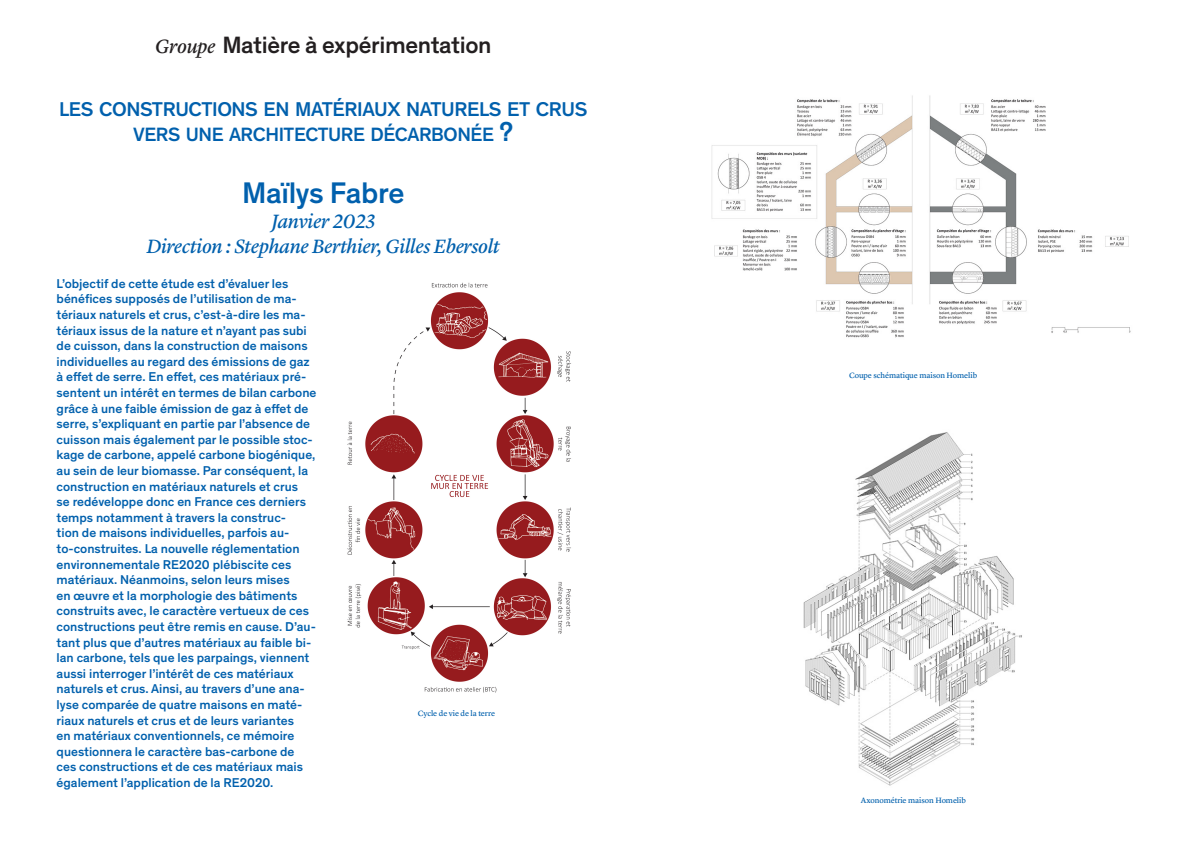
<style>
.page{position:relative;width:1191px;height:842px;background:#fff}
.page>*{position:absolute;margin:0;border:0;box-sizing:border-box;transform-origin:0 0}
.h3_Theinhardt{font:500 30.3px "Theinhardt";letter-spacing:-.01em;color:#0160ad}
.H2_Theinhardt{font:500 24px "Theinhardt";letter-spacing:-.015em;color:#231f20}
.H2_Theinhardt-2{font:500 20.3px "Theinhardt";letter-spacing:-.02em;color:#0160ad}
.h3_Theinhardt-2{font:italic 20px/25px "Lyon Text Regular No.2";letter-spacing:-.02em;color:#0160ad;text-align:center}
.H2_Theinhardt-3{font:500 19.6px "Theinhardt";letter-spacing:-.02em;color:#0160ad}
.t1{font:500 13px/15.6px "Theinhardt";color:#0160ad}
.T_-_Courant_Theinhar{font:8px "Lyon Text Regular No.2";letter-spacing:-.01em;color:#0160ad}
.s1{font-family:"Lyon Text Regular No.2";font-weight:400;font-style:italic;font-size:20px}
.s2{font-size:28px}
</style>
<div class="page">
<img style="left:711px;top:95px;width:420px;height:243px">
<img style="left:347px;top:282px;width:224px;height:411px">
<img style="left:803px;top:432px;width:219px;height:354px">
<p class="H2_Theinhardt" style="left:155px;top:27px;width:338px"><span class="s1">Groupe</span> Matière à expérimentation</p>
<p class="H2_Theinhardt-2" style="left:59px;top:94px;width:530px">LES CONSTRUCTIONS EN MATÉRIAUX NATURELS ET CRUS</p>
<p class="H2_Theinhardt-3" style="left:133px;top:120px;width:382px">VERS UNE ARCHITECTURE DÉCARBONÉE <span class="s2">?</span></p>
<p class="h3_Theinhardt" style="left:242px;top:171px;width:164px">Maïlys Fabre</p>
<p class="h3_Theinhardt-2" style="left:147px;top:208px;width:355px">Janvier 2023<br>Direction : Stephane Berthier, Gilles Ebersolt</p>
<p class="t1" style="left:57px;top:275px;width:261px">L’objectif de cette étude est d’évaluer les bénéfices supposés de l’utilisation de ma&shy;tériaux naturels et crus, c’est-à-dire les ma&shy;tériaux issus de la nature et n’ayant pas subi de cuisson, dans la construction de maisons individuelles au regard des émissions de gaz à effet de serre. En effet, ces matériaux pré&shy;sentent un intérêt en termes de bilan carbone grâce à une faible émission de gaz à effet de serre, s’expliquant en partie par l’absence de cuisson mais également par le possible stoc&shy;kage de carbone, appelé carbone biogénique, au sein de leur biomasse. Par conséquent, la construction en matériaux naturels et crus<br>se redéveloppe donc en France ces derniers temps notamment à travers la construc-<br>tion de maisons individuelles, parfois au&shy;to-construites. La nouvelle réglementation environnementale RE2020 plébiscite ces matériaux. Néanmoins, selon leurs mises<br>en œuvre et la morphologie des bâtiments construits avec, le caractère vertueux de ces constructions peut être remis en cause. D’au&shy;tant plus que d’autres matériaux au faible bi&shy;lan carbone, tels que les parpaings, viennent aussi interroger l’intérêt de ces matériaux naturels et crus. Ainsi, au travers d’une ana&shy;lyse comparée de quatre maisons en maté&shy;riaux naturels et crus et de leurs variantes<br>en matériaux conventionnels, ce mémoire questionnera le caractère bas-carbone de ces constructions et de ces matériaux mais également l’application de la RE2020.</p>
<p class="T_-_Courant_Theinhar" style="left:418px;top:707px;width:79px">Cycle de vie de la terre</p>
<p class="T_-_Courant_Theinhar" style="left:849px;top:370px;width:130px">Coupe schématique maison Homelib</p>
<p class="T_-_Courant_Theinhar" style="left:861px;top:795px;width:106px">Axonométrie maison Homelib</p>
</div>
